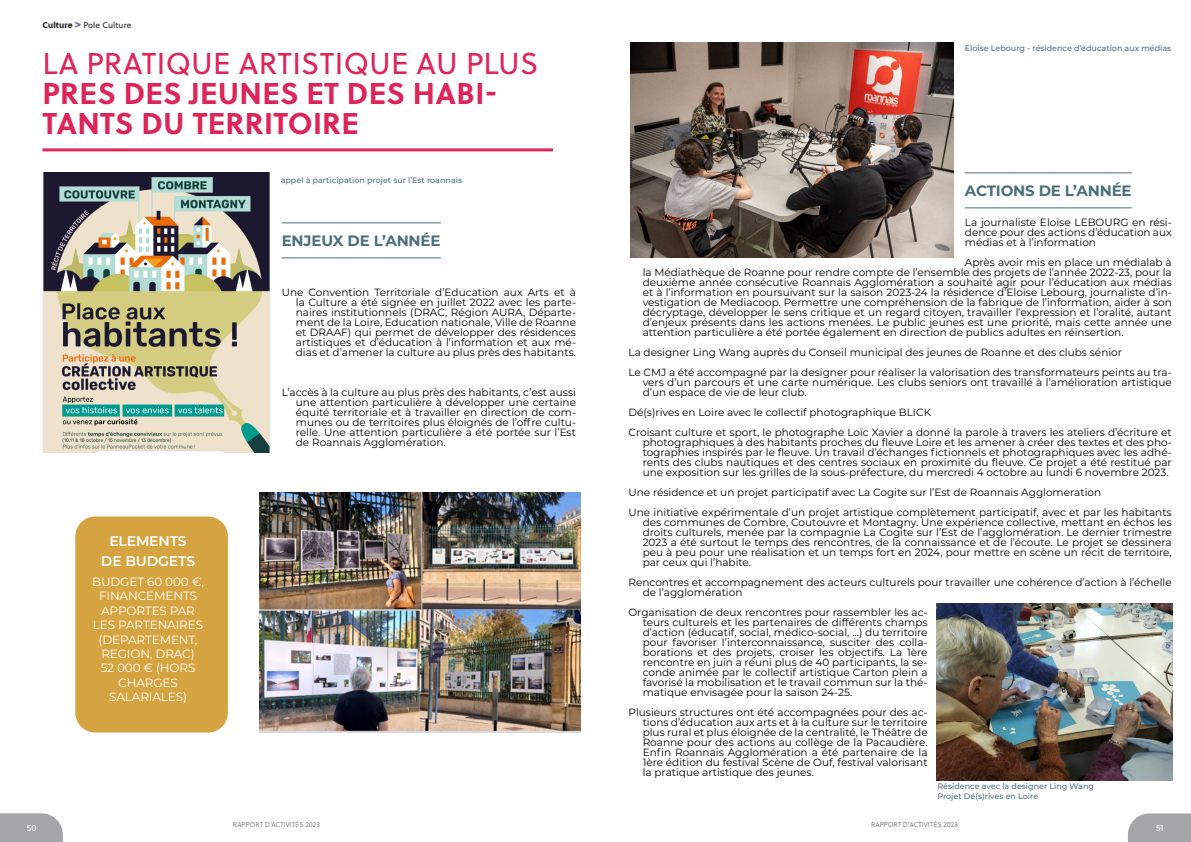
<style>
.page{position:relative;width:1191px;height:842px;background:#fff}
.page>*{position:absolute;margin:0;border:0;box-sizing:border-box;transform-origin:0 0}
.Grand_Titre_Culture{font:700 30px/30.3px "Soleil";letter-spacing:.01em;color:#de255a}
.ACTIONS_GRAND_TITRE{font:700 15px "Montserrat";letter-spacing:-.01em;color:#4c6f77}
.ENJEUX_GRAND_TITRE{font:700 15px "Montserrat";letter-spacing:-.01em;color:#4c707a}
.Chiffre_clésTexte{font:600 14px "Montserrat";letter-spacing:-.01em;color:#fff}
.Chiffre_clésTexte-2{font:12px/14.4px "Montserrat";letter-spacing:-.01em;color:#fff;text-align:center}
.ACTIONS_-_Texte_avec_puce{font:10.5px/10px "Montserrat";color:#000;text-align:justify}
.ENJEUX-texte_avec_puce{font:10.5px/10px "Montserrat";color:#000;text-align:justify}
.t1{font:9px "Soleil";color:#fff}
.t2{font:8.4px "Soleil";letter-spacing:.01em;color:#231f20}
.t3{font:500 8px "Montserrat";color:#4c707a}
.t4{font:7px "Soleil Lt";color:#6c6d70}
.s1{font-family:"Soleil Xb"}
.s2{font-family:"Soleil Xb";font-size:10.5px;color:#695ba5}
.s3{font-weight:400}
</style>
<div class="page">
<svg style="left:0;top:813px;width:63px;height:29px;background:#a9abac"></svg>
<svg style="left:1128px;top:813px;width:63px;height:29px;background:#a9abad"></svg>
<hr style="left:43px;top:148px;width:510px;height:3px;background:#de255a">
<hr style="left:282px;top:222px;width:159px;height:1px;background:#4c707a">
<hr style="left:282px;top:257px;width:159px;height:1px;background:#4c707a">
<hr style="left:965px;top:172px;width:166px;height:1px;background:#4c6f77">
<hr style="left:965px;top:207px;width:166px;height:1px;background:#4c6f77">
<img style="left:630px;top:43px;width:323px;height:215px">
<img style="left:43px;top:172px;width:226px;height:280px">
<img style="left:936px;top:603px;width:236px;height:177px">
<div style="left:75px;top:516px;width:153px;height:216px;background:#d5a33f;border-radius:20px"></div>
<img style="left:260px;top:492px;width:320px;height:240px">
<p class="t2" style="left:42px;top:19px;width:91px"><span class="s1">Culture</span> <span class="s2">&gt;</span> Pole Culture</p>
<p class="Grand_Titre_Culture" style="left:43px;top:46px;width:497px"><span class="s3">LA PRATIQUE ARTISTIQUE AU PLUS<br></span>PRES DES JEUNES ET DES HABI-<br>TANTS DU TERRITOIRE</p>
<p class="t3" style="left:281px;top:174px;width:183px">appel à participation projet sur l’Est roannais</p>
<p class="ENJEUX_GRAND_TITRE" style="left:282px;top:230px;width:160px">ENJEUX DE L’ANNÉE</p>
<p class="Chiffre_clésTexte" style="left:109px;top:531px;width:79px">ELEMENTS</p>
<p class="Chiffre_clésTexte" style="left:101px;top:551px;width:96px">DE BUDGETS</p>
<p class="Chiffre_clésTexte-2" style="left:92px;top:574px;width:113px">BUDGET 60 000 €,<br>FINANCEMENTS<br>APPORTES PAR<br>LES PARTENAIRES (DEPARTEMENT,<br>REGION, DRAC)<br>52 000 € (HORS<br>CHARGES<br>SALARIALES)</p>
<p class="ENJEUX-texte_avec_puce" style="left:296px;top:287px;width:282px;text-indent:-14px">Une Convention Territoriale d’Education aux Arts et à la Culture a été signée en juillet 2022 avec les parte&shy;naires institutionnels (DRAC, Région AURA, Départe&shy;ment de la Loire, Education nationale, Ville de Roanne et DRAAF) qui permet de développer des résidences artistiques et d’éducation à l’information et aux mé&shy;dias et d’amener la culture au plus près des habitants.</p>
<p class="ENJEUX-texte_avec_puce" style="left:296px;top:387px;width:282px;text-indent:-14px">L’accès à la culture au plus près des habitants, c’est aussi une attention particulière à développer une certaine équité territoriale et à travailler en direction de com&shy;munes ou de territoires plus éloignés de l’offre cultu&shy;relle. Une attention particulière a été portée sur l’Est de Roannais Agglomération.</p>
<p class="t3" style="left:965px;top:42px;width:208px">Eloïse Lebourg - résidence d’éducation aux médias</p>
<p class="ACTIONS_GRAND_TITRE" style="left:965px;top:180px;width:168px">ACTIONS DE L’ANNÉE</p>
<p class="ACTIONS_-_Texte_avec_puce" style="left:965px;top:217px;width:208px">La journaliste Eloïse LEBOURG en rési&shy;dence pour des actions d’éducation aux médias et à l’information</p>
<p class="ACTIONS_-_Texte_avec_puce" style="left:642px;top:257px;width:530px;text-indent:322px">Après avoir mis en place un médialab à la Médiathèque de Roanne pour rendre compte de l’ensemble des projets de l’année 2022-23, pour la deuxième année consécutive Roannais Agglomération a souhaité agir pour l’éducation aux médias et à l’information en poursuivant sur la saison 2023-24 la résidence d’Eloïse Lebourg, journaliste d’in&shy;vestigation de Mediacoop. Permettre une compréhension de la fabrique de l’information, aider à son décryptage, développer le sens critique et un regard citoyen, travailler l’expression et l’oralité, autant d’enjeux présents dans les actions menées. Le public jeunes est une priorité, mais cette année une attention particulière a été portée également en direction de publics adultes en réinsertion.</p>
<p class="ACTIONS_-_Texte_avec_puce" style="left:628px;top:347px;width:495px">La designer Ling Wang auprès du Conseil municipal des jeunes de Roanne et des clubs sénior</p>
<p class="ACTIONS_-_Texte_avec_puce" style="left:642px;top:367px;width:530px;text-indent:-14px">Le CMJ a été accompagné par la designer pour réaliser la valorisation des transformateurs peints au tra&shy;vers d’un parcours et une carte numérique. Les clubs seniors ont travaillé à l’amélioration artistique d’un espace de vie de leur club.</p>
<p class="ACTIONS_-_Texte_avec_puce" style="left:628px;top:407px;width:304px">Dé(s)rives en Loire avec le collectif photographique BLICK</p>
<p class="ACTIONS_-_Texte_avec_puce" style="left:642px;top:427px;width:530px;text-indent:-14px">Croisant culture et sport, le photographe Loïc Xavier a donné la parole à travers les ateliers d’écriture et photographiques à des habitants proches du fleuve Loire et les amener à créer des textes et des pho&shy;tographies inspirés par le fleuve. Un travail d’échanges fictionnels et photographiques avec les adhé&shy;rents des clubs nautiques et des centres sociaux en proximité du fleuve. Ce projet a été restitué par une exposition sur les grilles de la sous-préfecture, du mercredi 4 octobre au lundi 6 novembre 2023.</p>
<p class="ACTIONS_-_Texte_avec_puce" style="left:628px;top:487px;width:474px">Une résidence et un projet participatif avec La Cogite sur l’Est de Roannais Agglomeration</p>
<p class="ACTIONS_-_Texte_avec_puce" style="left:642px;top:507px;width:531px;text-indent:-14px">Une initiative expérimentale d’un projet artistique complètement participatif, avec et par les habitants des communes de Combre, Coutouvre et Montagny. Une expérience collective, mettant en échos les droits culturels, menée par la compagnie La Cogite sur l’Est de l’agglomération. Le dernier trimestre 2023 a été surtout le temps des rencontres, de la connaissance et de l’écoute. Le projet se dessinera peu à peu pour une réalisation et un temps fort en 2024, pour mettre en scène un récit de territoire, par ceux qui l’habite.</p>
<p class="ACTIONS_-_Texte_avec_puce" style="left:642px;top:577px;width:530px;text-indent:-14px">Rencontres et accompagnement des acteurs culturels pour travailler une cohérence d’action à l’échelle de l’agglomération</p>
<p class="ACTIONS_-_Texte_avec_puce" style="left:642px;top:607px;width:286px;text-indent:-14px">Organisation de deux rencontres pour rassembler les ac&shy;teurs culturels et les partenaires de différents champs d’action (éducatif, social, médico-social, ...) du territoire pour favoriser l’interconnaissance, susciter des colla&shy;borations et des projets, croiser les objectifs. La 1ère rencontre en juin a réuni plus de 40 participants, la se&shy;conde animée par le collectif artistique Carton plein a favorisé la mobilisation et le travail commun sur la thé&shy;matique envisagée pour la saison 24-25.</p>
<p class="ACTIONS_-_Texte_avec_puce" style="left:642px;top:707px;width:286px;text-indent:-14px">Plusieurs structures ont été accompagnées pour des ac&shy;tions d’éducation aux arts et à la culture sur le territoire plus rural et plus éloignée de la centralité, le Théâtre de Roanne pour des actions au collège de la Pacaudière.<br>Enfin Roannais Agglomération a été partenaire de la 1ère édition du festival Scène de Ouf, festival valorisant la pratique artistique des jeunes.</p>
<p class="t3" style="left:937px;top:781px;width:158px">Résidence avec la designer Ling Wang</p>
<p class="t3" style="left:937px;top:791px;width:102px">Projet Dé(s)rives en Loire</p>
<p class="t4" style="left:233px;top:819px;width:88px">RAPPORT D’ACTIVITÉS 2023</p>
<p class="t4" style="left:871px;top:819px;width:88px">RAPPORT D’ACTIVITÉS 2023</p>
<p class="t1" style="left:27px;top:821px;width:11px">50</p>
<p class="t1" style="left:1156px;top:821px;width:9px">51</p>
</div>
